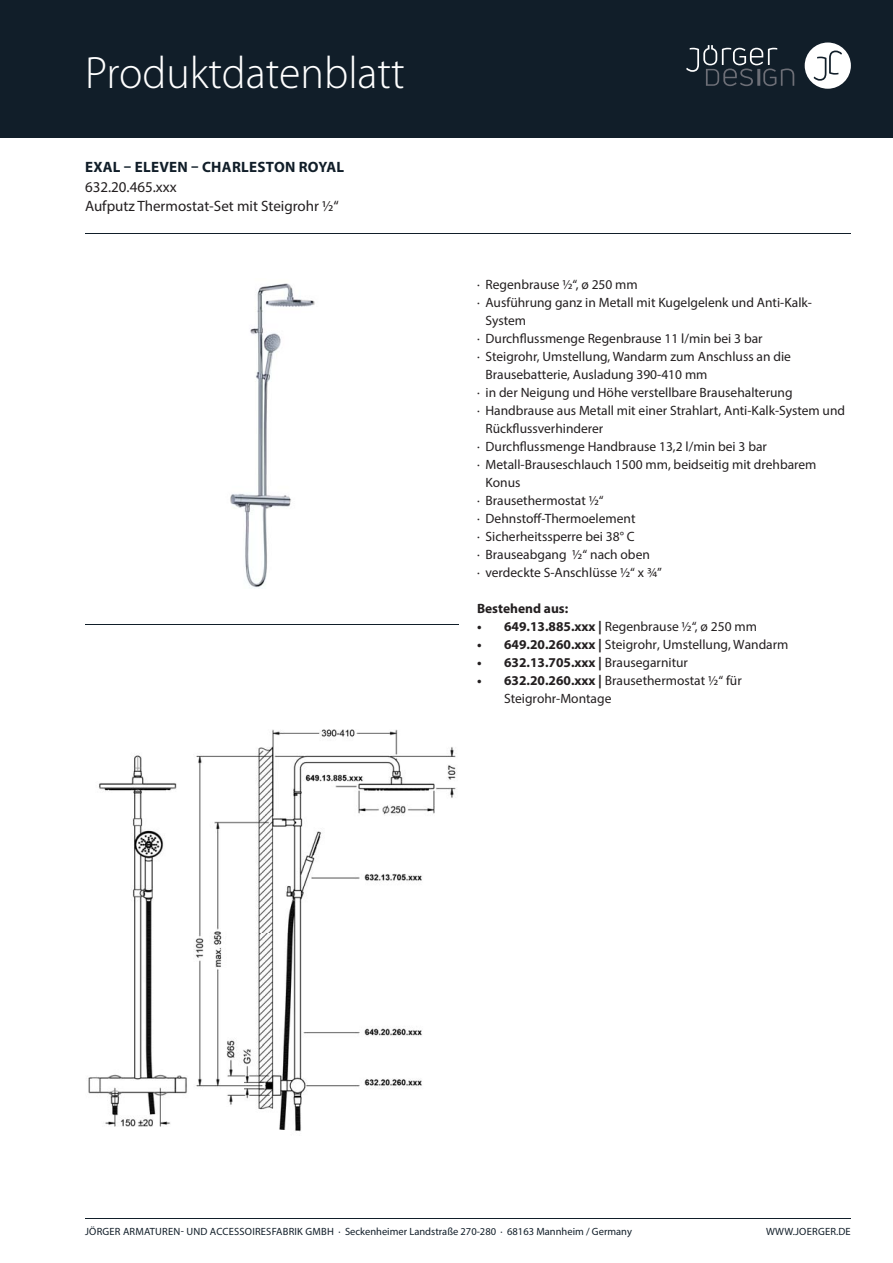
<style>
.page{position:relative;width:893px;height:1263px;background:#fff}
.page>*{position:absolute;margin:0;border:0;box-sizing:border-box;transform-origin:0 0}
.t1{font:100 45px "Myriad Set Pro";color:#fff}
.t2{font:15px "Myriad Pro";color:#231f20}
.t3{font:700 15px "Myriad Pro";letter-spacing:.02em;color:#111e29}
.t4{font:13.5px/18px "Myriad Pro";color:#231f20}
.t5{font:700 13.5px "Myriad Pro";color:#231f20}
.t6{font:10.5px "Myriad Pro";letter-spacing:.005em;color:#111e29}
.s1{font-weight:700}
.s2{font-weight:400}
</style>
<div class="page">
<div style="left:0;top:0;width:893px;height:138px;background:#111e29"></div>
<div style="left:805px;top:43px;width:46px;height:46px;background:#fff;border-radius:50%"></div>
<svg style="left:814px;top:51px;width:28px;height:30px"></svg>
<svg style="left:686px;top:45px;width:108px;height:41px"></svg>
<hr style="left:85px;top:1218px;width:766px;height:1px;background:#111e29">
<hr style="left:85px;top:233px;width:766px;height:1px;background:#111e29">
<hr style="left:85px;top:624px;width:373px;height:1px;background:#111e29">
<img style="left:230px;top:283px;width:85px;height:305px">
<img style="left:88px;top:729px;width:368px;height:403px">
<h1 class="t1" style="left:85px;top:50px;width:321px">Produktdatenblatt</h1>
<p class="t3" style="left:85px;top:161px;width:260px">EXAL – ELEVEN – CHARLESTON ROYAL</p>
<p class="t2" style="left:85px;top:200px;width:255px">Aufputz Thermostat-Set mit Steigrohr ½“</p>
<p class="t2" style="left:85px;top:181px;width:93px">632.20.465.xxx</p>
<p class="t4" style="left:477px;top:277px;width:162px">· Regenbrause ½“, ø 250 mm</p>
<p class="t4" style="left:477px;top:295px;width:336px">· Ausführung ganz in Metall mit Kugelgelenk und Anti-Kalk-</p>
<p class="t4" style="left:485px;top:313px;width:42px">System</p>
<p class="t4" style="left:477px;top:331px;width:287px">· Durchflussmenge Regenbrause 11 l/min bei 3 bar</p>
<p class="t4" style="left:477px;top:349px;width:315px">· Steigrohr, Umstellung, Wandarm zum Anschluss an die</p>
<p class="t4" style="left:485px;top:367px;width:223px">Brausebatterie, Ausladung 390-410 mm</p>
<p class="t4" style="left:477px;top:385px;width:317px">· in der Neigung und Höhe verstellbare Brausehalterung</p>
<p class="t4" style="left:477px;top:403px;width:370px">· Handbrause aus Metall mit einer Strahlart, Anti-Kalk-System und</p>
<p class="t4" style="left:485px;top:421px;width:119px">Rückflussverhinderer</p>
<p class="t4" style="left:477px;top:439px;width:291px">· Durchflussmenge Handbrause 13,2 l/min bei 3 bar</p>
<p class="t4" style="left:477px;top:457px;width:341px">· Metall-Brauseschlauch 1500 mm, beidseitig mit drehbarem</p>
<p class="t4" style="left:485px;top:475px;width:37px">Konus</p>
<p class="t4" style="left:477px;top:493px;width:128px">· Brausethermostat ½“</p>
<p class="t4" style="left:477px;top:511px;width:160px">· Dehnstoff-Thermoelement</p>
<p class="t4" style="left:477px;top:529px;width:159px">· Sicherheitssperre bei 38° C</p>
<p class="t4" style="left:477px;top:547px;width:174px">· Brauseabgang ½“ nach oben</p>
<p class="t4" style="left:477px;top:565px;width:187px">· verdeckte S-Anschlüsse ½“ x ¾”</p>
<p class="t5" style="left:477px;top:603px;width:93px">Bestehend aus:</p>
<p class="t4" style="left:477px;top:619px;width:282px"><span class="s1">• 649.13.885.xxx |</span> Regenbrause ½“, ø 250 mm</p>
<p class="t4" style="left:477px;top:637px;width:313px"><span class="s1">• 649.20.260.xxx |</span> Steigrohr, Umstellung, Wandarm</p>
<p class="t5" style="left:477px;top:657px;width:212px">• 632.13.705.xxx | <span class="s2">Brausegarnitur</span></p>
<p class="t4" style="left:504px;top:673px;width:239px;text-indent:-27px"><span class="s1">• 632.20.260.xxx |</span> Brausethermostat ½“ für<br>Steigrohr-Montage</p>
<p class="t6" style="left:85px;top:1228px;width:548px">JÖRGER ARMATUREN- UND ACCESSOIRESFABRIK GMBH · Seckenheimer Landstraße 270-280 · 68163 Mannheim / Germany</p>
<p class="t6" style="left:766px;top:1228px;width:86px">WWW.JOERGER.DE</p>
</div>
